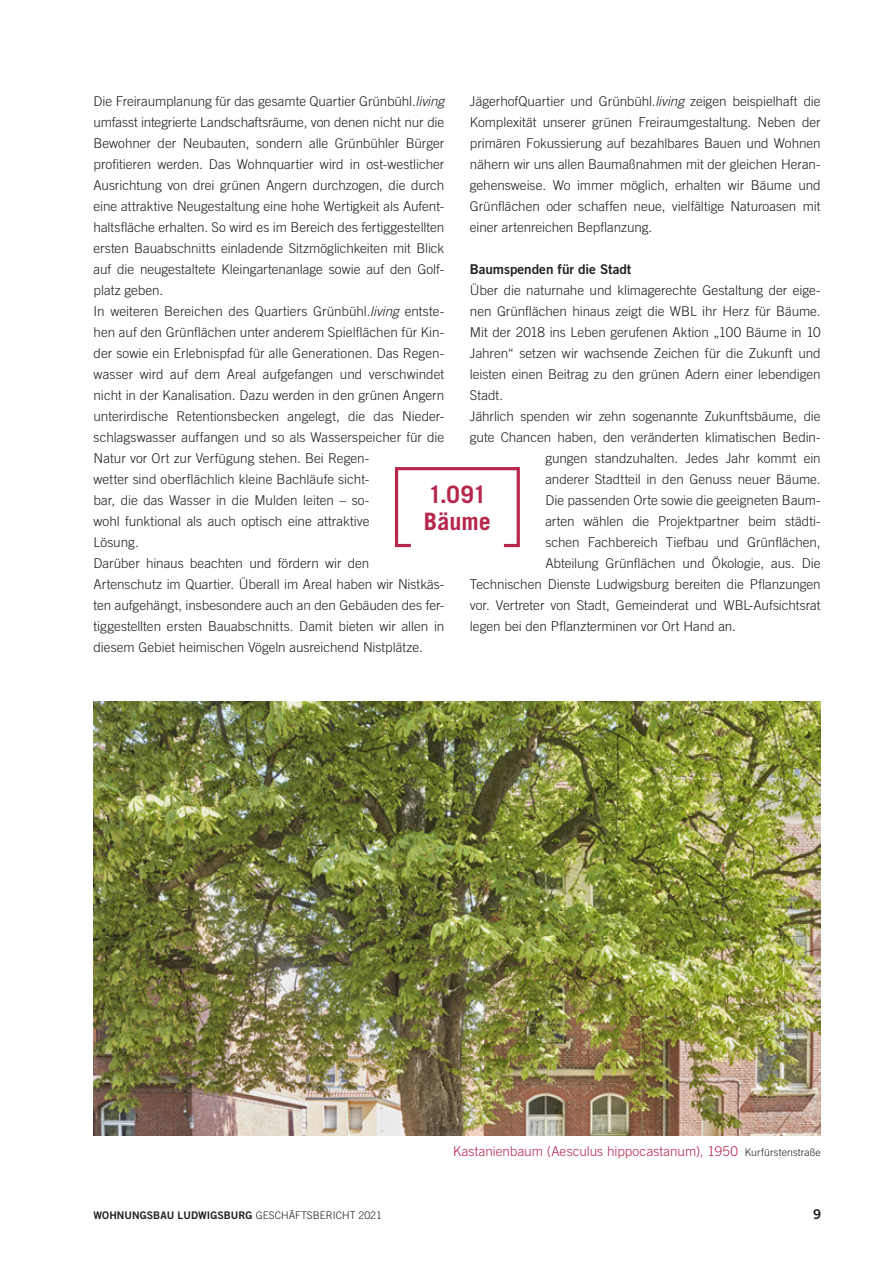
<style>
.page{position:relative;width:893px;height:1263px;background:#fff}
.page>*{position:absolute;margin:0;border:0;box-sizing:border-box;transform-origin:0 0}
.Fließtext_neu{font:700 24px/27px "Trade Gothic LT Pro";color:#b6274b}
.Fließtext_neu-2{font:300 13.5px/21px "Trade Gothic LT Pro";color:#231f20;text-align:justify}
.BU{font:300 13.5px "Trade Gothic LT Pro";color:#b6274b}
.Fließtext_neu-3{font:13.5px "Trade Gothic LT Pro Bd 2";letter-spacing:-.005em;color:#231f20}
.t1{font:10.5px "Trade Gothic LT Pro Bd 2";letter-spacing:.005em;color:#231f20}
.s1{font-style:italic}
.s2{font-size:10.5px;color:#231f20}
.s3{font-family:"Trade Gothic LT Pro";font-weight:300}
</style>
<div class="page">
<img style="left:94px;top:701px;width:727px;height:434px">
<svg style="left:395px;top:467px;width:125px;height:80px"></svg>
<p class="Fließtext_neu-2" style="left:94px;top:91px;width:352px">Die Freiraumplanung für das gesamte Quartier Grünbühl.<span class="s1">living </span>umfasst integrierte Landschaftsräume, von denen nicht nur die Bewohner der Neubauten, sondern alle Grünbühler Bürger profitieren werden. Das Wohnquartier wird in ost-westlicher Ausrichtung von drei grünen Angern durchzogen, die durch eine attraktive Neugestaltung eine hohe Wertigkeit als Aufent&shy;haltsfläche erhalten. So wird es im Bereich des fertiggestellten ersten Bauabschnitts einladende Sitzmöglichkeiten mit Blick auf die neugestaltete Kleingartenanlage sowie auf den Golf&shy;platz geben.</p>
<p class="Fließtext_neu-2" style="left:94px;top:301px;width:352px;text-align:left">In weiteren Bereichen des Quartiers Grünbühl.<span class="s1">living</span> entste&shy;hen auf den Grünflächen unter anderem Spielflächen für Kin&shy;der sowie ein Erlebnispfad für alle Generationen. Das Regen&shy;wasser wird auf dem Areal aufgefangen und verschwindet nicht in der Kanalisation. Dazu werden in den grünen Angern unterirdische Retentionsbecken angelegt, die das Nieder&shy;schlagswasser auffangen und so als Wasserspeicher für die Natur vor Ort zur Verfügung stehen. Bei Regen-<br>wetter sind oberflächlich kleine Bachläufe sicht-<br>bar, die das Wasser in die Mulden leiten – so-<br>wohl funktional als auch optisch eine attraktive<br>Lösung.</p>
<p class="Fließtext_neu-2" style="left:94px;top:553px;width:352px;text-align:left">Darüber hinaus beachten und fördern wir den<br>Artenschutz im Quartier. Überall im Areal haben wir Nistkäs&shy;ten aufgehängt, insbesondere auch an den Gebäuden des fer&shy;tiggestellten ersten Bauabschnitts. Damit bieten wir allen in diesem Gebiet heimischen Vögeln ausreichend Nistplätze.</p>
<p class="Fließtext_neu-2" style="left:470px;top:91px;width:352px">JägerhofQuartier und Grünbühl.<span class="s1">living</span> zeigen beispielhaft die Komplexität unserer grünen Freiraumgestaltung. Neben der primären Fokussierung auf bezahlbares Bauen und Wohnen nähern wir uns allen Baumaßnahmen mit der gleichen Heran&shy;gehensweise. Wo immer möglich, erhalten wir Bäume und Grünflächen oder schaffen neue, vielfältige Naturoasen mit einer artenreichen Bepflanzung.</p>
<p class="Fließtext_neu-3" style="left:470px;top:261px;width:163px">Baumspenden für die Stadt</p>
<p class="Fließtext_neu-2" style="left:470px;top:280px;width:352px">Über die naturnahe und klimagerechte Gestaltung der eige&shy;nen Grünflächen hinaus zeigt die WBL ihr Herz für Bäume.<br>Mit der 2018 ins Leben gerufenen Aktion „100 Bäume in 10<br>Jahren“ setzen wir wachsende Zeichen für die Zukunft und leisten einen Beitrag zu den grünen Adern einer lebendigen Stadt.</p>
<p class="Fließtext_neu-2" style="left:470px;top:406px;width:352px">Jährlich spenden wir zehn sogenannte Zukunftsbäume, die</p>
<p class="Fließtext_neu-2" style="left:470px;top:427px;width:352px">gute Chancen haben, den veränderten klimatischen Bedin-</p>
<p class="Fließtext_neu-2" style="left:545px;top:448px;width:277px">gungen standzuhalten. Jedes Jahr kommt ein</p>
<p class="Fließtext_neu-2" style="left:545px;top:469px;width:277px">anderer Stadtteil in den Genuss neuer Bäume.</p>
<p class="Fließtext_neu-2" style="left:545px;top:490px;width:276px">Die passenden Orte sowie die geeigneten Baum-</p>
<p class="Fließtext_neu-2" style="left:545px;top:511px;width:277px">arten wählen die Projektpartner beim städti-</p>
<p class="Fließtext_neu-2" style="left:545px;top:532px;width:277px">schen Fachbereich Tiefbau und Grünflächen,</p>
<p class="Fließtext_neu-2" style="left:545px;top:553px;width:277px">Abteilung Grünflächen und Ökologie, aus. Die</p>
<p class="Fließtext_neu-2" style="left:470px;top:574px;width:352px">Technischen Dienste Ludwigsburg bereiten die Pflanzungen</p>
<p class="Fließtext_neu-2" style="left:470px;top:595px;width:352px">vor. Vertreter von Stadt, Gemeinderat und WBL-Aufsichtsrat</p>
<p class="Fließtext_neu-2" style="left:470px;top:616px;width:268px">legen bei den Pflanzterminen vor Ort Hand an.</p>
<p class="Fließtext_neu" style="left:424px;top:480px;width:68px">1.091<br>Bäume</p>
<p class="BU" style="left:453px;top:1143px;width:369px">Kastanienbaum (Aesculus hippocastanum), 1950 <span class="s2">Kurfürstenstraße</span></p>
<p class="t1" style="left:94px;top:1209px;width:290px">WOHNUNGSBAU LUDWIGSBURG <span class="s3">GESCHÄFTSBERICHT 2021</span></p>
<p class="Fließtext_neu-3" style="left:813px;top:1206px;width:10px">9</p>
</div>
